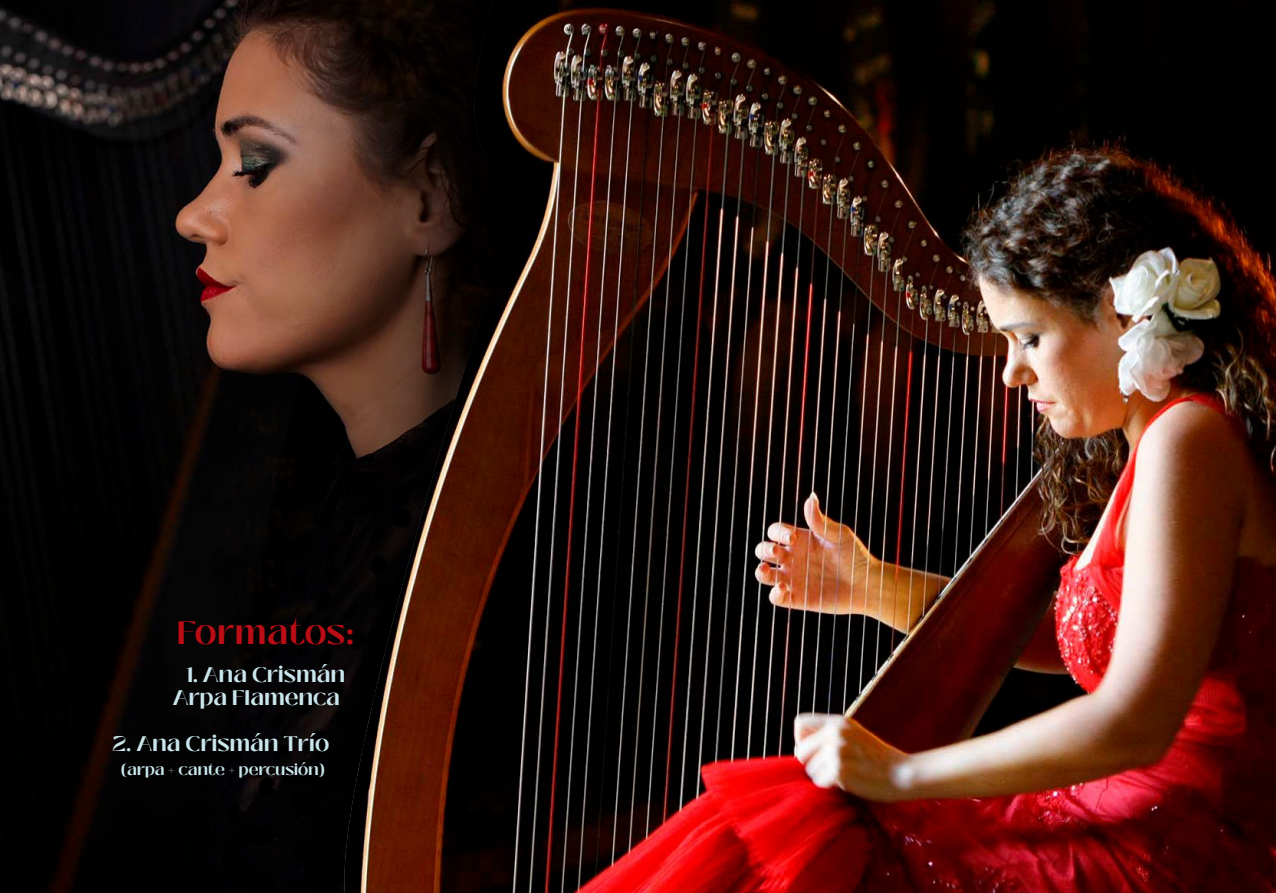
<style>
.page{position:relative;width:1276px;height:893px;background:#fff}
.page>*{position:absolute;margin:0;border:0;box-sizing:border-box;transform-origin:0 0}
.t1{font:700 32.25px "Black Mango";letter-spacing:.005em;color:#ba0d15}
.t2{font:700 21px/22.5px "Black Mango";letter-spacing:.005em;color:#cae6ec;text-align:right}
.t3{font:700 15px "Black Mango";letter-spacing:.01em;color:#cae6ec}
</style>
<div class="page">
<img style="left:519px;top:0;width:757px;height:893px">
<img style="left:0;top:0;width:512px;height:893px">
<h1 class="t1" style="left:177px;top:610px;width:178px">Formatos:</h1>
<p class="t2" style="left:173px;top:664px;width:174px">1. Ana Crismán<br>Arpa Flamenca</p>
<p class="t2" style="left:112px;top:733px;width:218px">2. Ana Crismán Trío</p>
<p class="t3" style="left:121px;top:760px;width:205px">(arpa + cante + percusión)</p>
</div>
